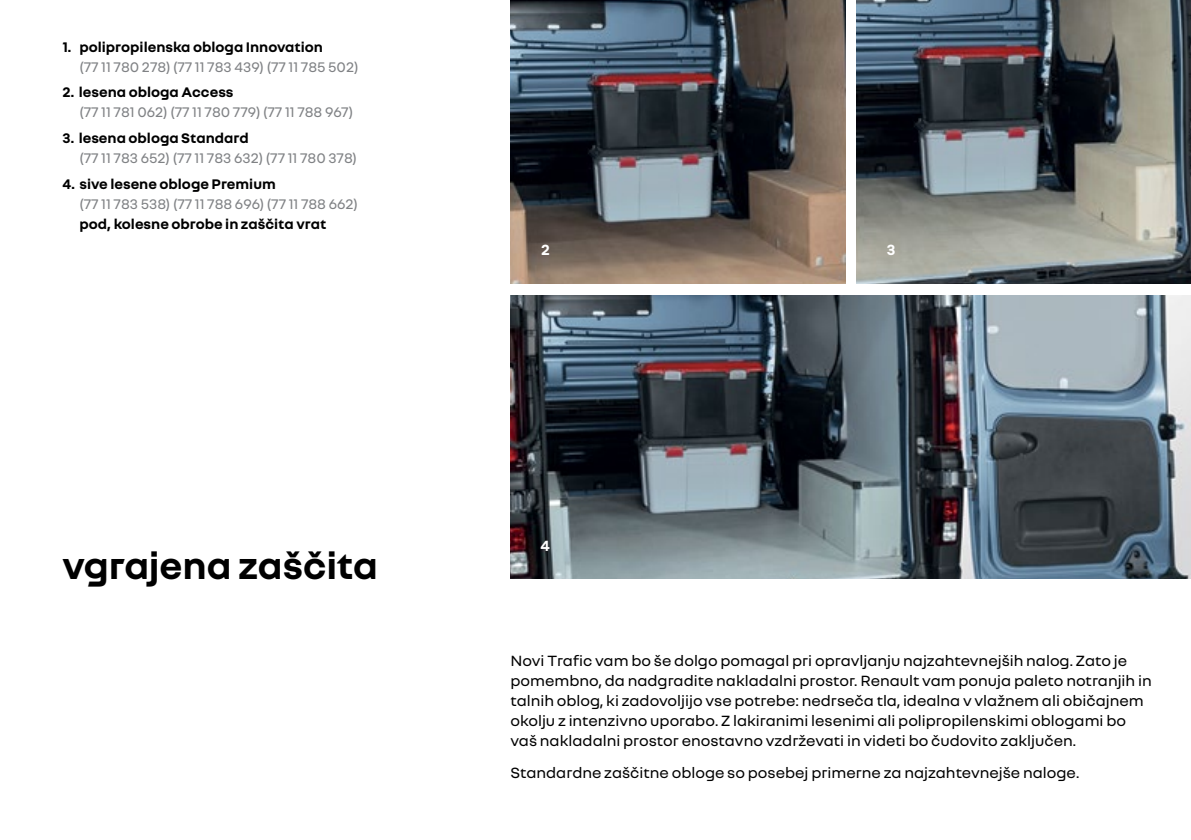
<style>
.page{position:relative;width:1191px;height:840px;background:#fff}
.page>*{position:absolute;margin:0;border:0;box-sizing:border-box;transform-origin:0 0}
.t1{font:700 40px "Nouvel R";letter-spacing:-.005em;color:#000}
.t2{font:16px/20px "Nouvel R";color:#000}
.t3{font:700 16px "Nouvel R";color:#fff}
.t4{font:15px "Nouvel R";color:#808285}
.t5{font:700 15px "Nouvel R";color:#000}
</style>
<div class="page">
<img style="left:510px;top:0;width:335px;height:283px">
<img style="left:856px;top:0;width:335px;height:283px">
<img style="left:510px;top:295px;width:681px;height:283px">
<p class="t5" style="left:62px;top:37px;width:262px">1. polipropilenska obloga Innovation</p>
<p class="t4" style="left:79px;top:57px;width:281px">(77 11 780 278) (77 11 783 439) (77 11 785 502)</p>
<p class="t5" style="left:62px;top:82px;width:173px">2. lesena obloga Access</p>
<p class="t4" style="left:79px;top:103px;width:275px">(77 11 781 062) (77 11 780 779) (77 11 788 967)</p>
<p class="t5" style="left:62px;top:128px;width:188px">3. lesena obloga Standard</p>
<p class="t4" style="left:79px;top:148px;width:279px">(77 11 783 652) (77 11 783 632) (77 11 780 378)</p>
<p class="t5" style="left:62px;top:174px;width:215px">4. sive lesene obloge Premium</p>
<p class="t4" style="left:79px;top:194px;width:280px">(77 11 783 538) (77 11 788 696) (77 11 788 662)</p>
<p class="t5" style="left:79px;top:214px;width:248px">pod, kolesne obrobe in zaščita vrat</p>
<h1 class="t1" style="left:62px;top:539px;width:317px">vgrajena zaščita</h1>
<p class="t3" style="left:541px;top:239px;width:10px">2</p>
<p class="t3" style="left:540px;top:534px;width:11px">4</p>
<p class="t3" style="left:887px;top:239px;width:10px">3</p>
<p class="t2" style="left:510px;top:649px;width:643px">Novi Trafic vam bo še dolgo pomagal pri opravljanju najzahtevnejših nalog. Zato je pomembno, da nadgradite nakladalni prostor. Renault vam ponuja paleto notranjih in talnih oblog, ki zadovoljijo vse potrebe: nedrseča tla, idealna v vlažnem ali običajnem okolju z intenzivno uporabo. Z lakiranimi lesenimi ali polipropilenskimi oblogami bo vaš nakladalni prostor enostavno vzdrževati in videti bo čudovito zaključen.</p>
<p class="t2" style="left:510px;top:761px;width:570px">Standardne zaščitne obloge so posebej primerne za najzahtevnejše naloge.</p>
</div>
